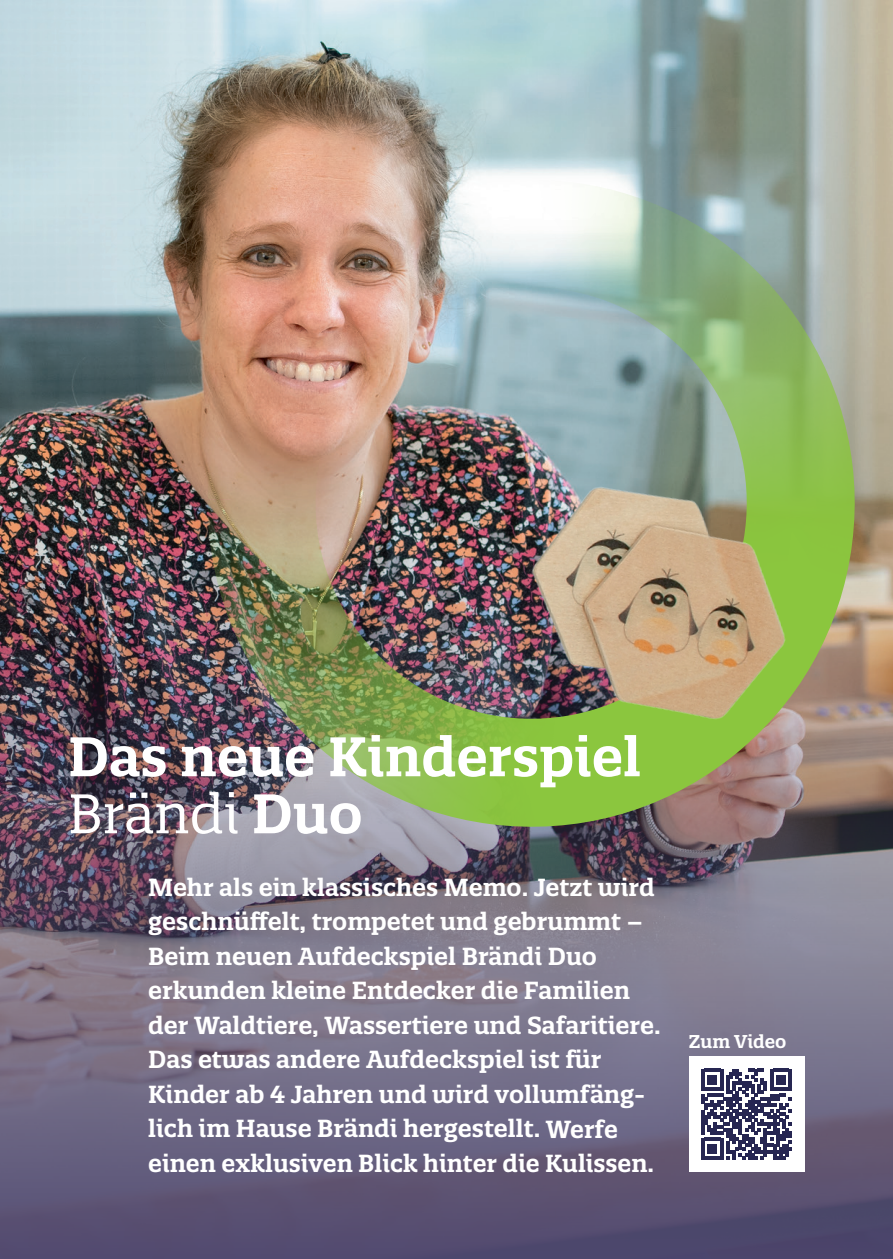
<style>
.page{position:relative;width:893px;height:1259px;background:#fff}
.page>*{position:absolute;margin:0;border:0;box-sizing:border-box;transform-origin:0 0}
.t1{font:600 54px/57px "Quatro Slab";color:#fff}
.t2{font:600 24px/34.5px "Quatro Slab";color:#fff}
.t3{font:600 18px "Quatro Slab";color:#fff}
.s1{font-weight:400}
</style>
<div class="page">
<img style="left:0;top:0;width:893px;height:554px">
<img style="left:0;top:554px;width:893px;height:705px">
<img style="left:199px;top:180px;width:664px;height:655px">
<div style="left:689px;top:1056px;width:115px;height:116px;background:#fff"></div>
<svg style="left:701px;top:1069px;width:91px;height:90px"></svg>
<img style="left:492px;top:424px;width:350px;height:364px">
<h1 class="t1" style="left:68px;top:728px;width:574px">Das neue Kinderspiel<br><span class="s1">Brändi</span> Duo</h1>
<p class="t2" style="left:148px;top:870px;width:514px">Mehr als ein klassisches Memo. Jetzt wird geschnüffelt, trompetet und gebrummt – Beim neuen Aufdeckspiel Brändi Duo erkunden kleine Entdecker die Familien der Waldtiere, Wassertiere und Safaritiere.<br>Das etwas andere Aufdeckspiel ist für Kinder ab 4 Jahren und wird vollumfäng&shy;lich im Hause Brändi hergestellt. Werfe einen exklusiven Blick hinter die Kulissen.</p>
<p class="t3" style="left:689px;top:1030px;width:99px">Zum Video</p>
</div>
